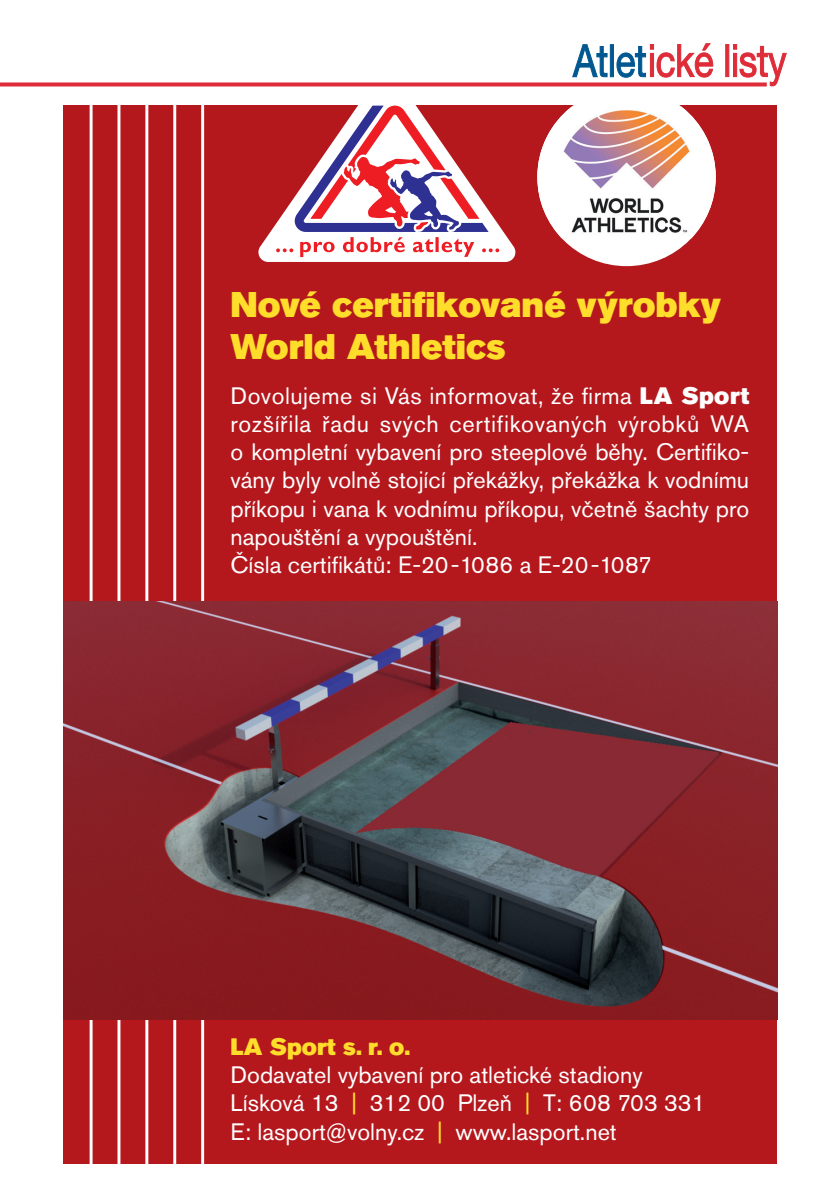
<style>
.page{position:relative;width:840px;height:1191px;background:#fff}
.page>*{position:absolute;margin:0;border:0;box-sizing:border-box;transform-origin:0 0}
.t1{font:35.4px/42.4px "Akzidenz Grotesk Pro Super";color:#ffdd2b}
.t2{font:23.6px/28.4px "Akzidenz Grotesk Pro";color:#fff}
.t3{font:23.6px "Akzidenz Grotesk Pro Super";color:#ffdd2b}
.s1{font-family:"Akzidenz Grotesk Pro Super"}
.s2{color:#ffdd2b}
</style>
<div class="page">
<svg style="left:0;top:82px;width:572px;height:4px;background:#e24550"></svg>
<svg style="left:572px;top:43px;width:214px;height:43px"></svg>
<div style="left:63px;top:105px;width:713px;height:1059px;background:#b4181d"></div>
<hr style="left:90px;top:103px;width:2px;height:1061px;background:#fff">
<hr style="left:117px;top:103px;width:3px;height:1061px;background:#fff">
<hr style="left:145px;top:103px;width:3px;height:1061px;background:#fff">
<hr style="left:173px;top:103px;width:3px;height:1061px;background:#fff">
<hr style="left:201px;top:103px;width:3px;height:1061px;background:#fff">
<img style="left:63px;top:601px;width:713px;height:418px">
<svg style="left:258px;top:234px;width:257px;height:28px;background:#f5e2e3"></svg>
<svg style="left:268px;top:105px;width:237px;height:152px"></svg>
<svg style="left:562px;top:105px;width:129px;height:161px"></svg>
<img style="left:537px;top:107px;width:178px;height:132px">
<h1 class="t1" style="left:230px;top:283px;width:492px">Nové certifikované výrobky<br>World Athletics</h1>
<p class="t2" style="left:230px;top:381px;width:520px">Dovolujeme si Vás informovat, že firma <span class="s1">LA Sport </span>rozšířila řadu svých certifikovaných výrobků WA o kompletní vybavení pro steeplové běhy. Certifiko&shy;vány byly volně stojící překážky, překážka k vodnímu příkopu i vana k vodnímu příkopu, včetně šachty pro napouštění a vypouštění.<br>Čísla certifikátů: E-20-1086 a E-20-1087</p>
<p class="t3" style="left:230px;top:1031px;width:181px">LA Sport s. r. o.</p>
<p class="t2" style="left:230px;top:1060px;width:476px">Dodavatel vybavení pro atletické stadiony<br>Lísková 13 <span class="s2">|</span> 312 00 Plzeň <span class="s2">|</span> T: 608 703 331<br>E: lasport@volny.cz <span class="s2">|</span> www.lasport.net</p>
</div>
